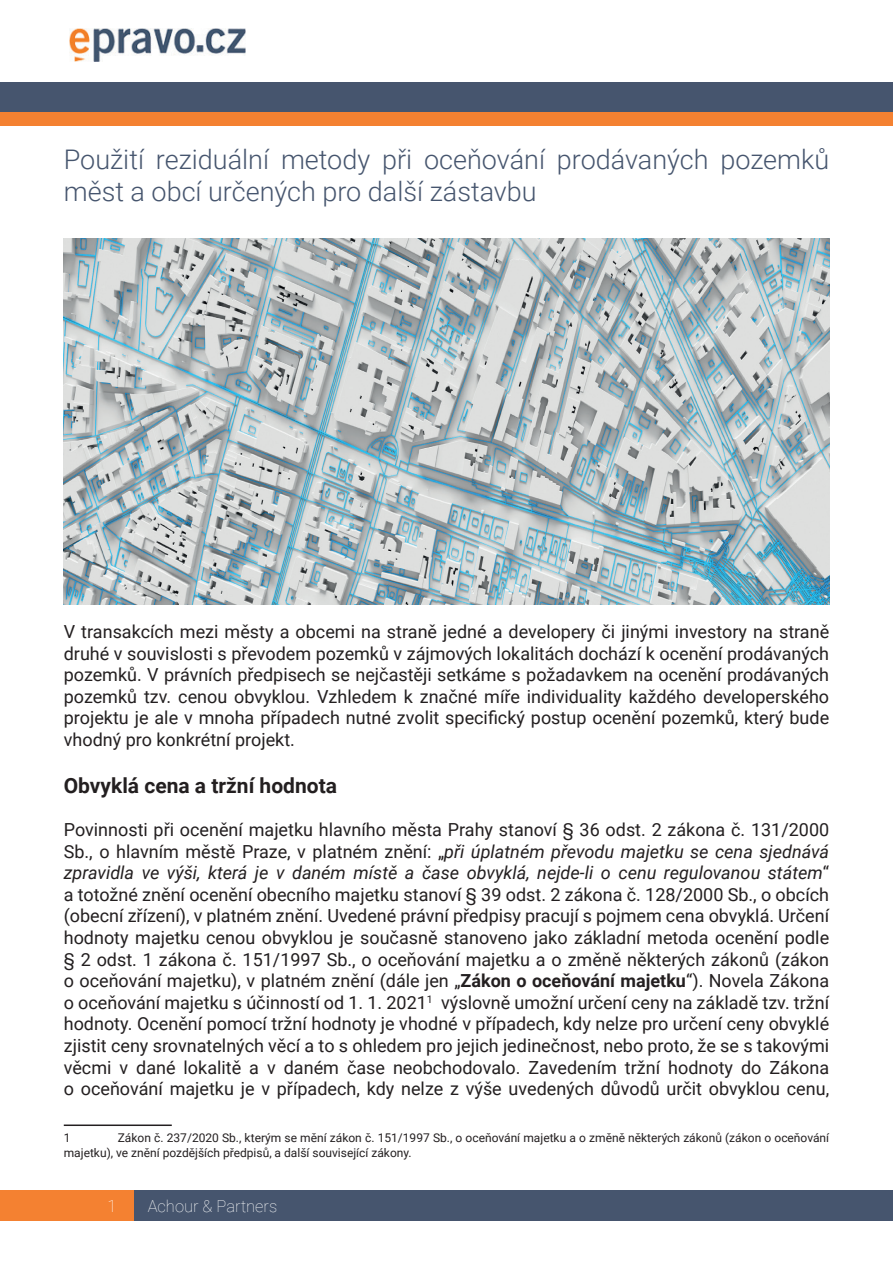
<style>
.page{position:relative;width:893px;height:1263px;background:#fff}
.page>*{position:absolute;margin:0;border:0;box-sizing:border-box;transform-origin:0 0}
.t1{font:300 27px/32.4px "Roboto";color:#46556e}
.t2{font:700 21px "Roboto";color:#231f20}
.t3{font:18px/21.6px "Roboto";color:#231f20;text-align:justify}
.t4{font:100 16.5px "Roboto";color:#fff}
.t5{font:12px/14.4px "Roboto";color:#231f20}
.s1{font-style:italic}
.s2{font-weight:700}
</style>
<div class="page">
<div style="left:0;top:1191px;width:135px;height:30px;background:#f48131"></div>
<div style="left:135px;top:1191px;width:758px;height:30px;background:#46556e"></div>
<div style="left:0;top:82px;width:893px;height:30px;background:#46556e"></div>
<div style="left:0;top:113px;width:893px;height:13px;background:#f48131"></div>
<hr style="left:64px;top:1124px;width:108px;height:2px;background:#231f20">
<img style="left:64px;top:238px;width:765px;height:366px">
<img style="left:69px;top:28px;width:176px;height:33px">
<h1 class="t1" style="left:64px;top:142px;width:767px">Použití reziduální metody při oceňování prodávaných pozemků měst a obcí určených pro další zástavbu</h1>
<p class="t3" style="left:64px;top:620px;width:767px">V transakcích mezi městy a obcemi na straně jedné a developery či jinými investory na straně druhé v souvislosti s převodem pozemků v zájmových lokalitách dochází k ocenění prodávaných pozemků. V právních předpisech se nejčastěji setkáme s požadavkem na ocenění prodávaných pozemků tzv. cenou obvyklou. Vzhledem k značné míře individuality každého developerského projektu je ale v mnoha případech nutné zvolit specifický postup ocenění pozemků, který bude vhodný pro konkrétní projekt.</p>
<p class="t2" style="left:64px;top:770px;width:275px">Obvyklá cena a tržní hodnota</p>
<p class="t3" style="left:64px;top:818px;width:767px">Povinnosti při ocenění majetku hlavního města Prahy stanoví § 36 odst. 2 zákona č. 131/2000<br>Sb., o hlavním městě Praze, v platném znění: „<span class="s1">při úplatném převodu majetku se cena sjednává zpravidla ve výši, která je v daném místě a čase obvyklá, nejde-li o cenu regulovanou státem</span>“ a totožné znění ocenění obecního majetku stanoví § 39 odst. 2 zákona č. 128/2000 Sb., o obcích (obecní zřízení), v platném znění. Uvedené právní předpisy pracují s pojmem cena obvyklá. Určení hodnoty majetku cenou obvyklou je současně stanoveno jako základní metoda ocenění podle § 2 odst. 1 zákona č. 151/1997 Sb., o oceňování majetku a o změně některých zákonů (zákon o oceňování majetku), v platném znění (dále jen „<span class="s2">Zákon o oceňování majetku</span>“). Novela Zákona o oceňování majetku s účinností od 1. 1. 2021<sup>1</sup> výslovně umožní určení ceny na základě tzv. tržní hodnoty. Ocenění pomocí tržní hodnoty je vhodné v případech, kdy nelze pro určení ceny obvyklé zjistit ceny srovnatelných věcí a to s ohledem pro jejich jedinečnost, nebo proto, že se s takovými věcmi v dané lokalitě a v daném čase neobchodovalo. Zavedením tržní hodnoty do Zákona o oceňování majetku je v případech, kdy nelze z výše uvedených důvodů určit obvyklou cenu,</p>
<p class="t5" style="left:64px;top:1130px;width:8px">1</p>
<p class="t5" style="left:64px;top:1130px;width:767px;text-indent:54px">Zákon č. 237/2020 Sb., kterým se mění zákon č. 151/1997 Sb., o oceňování majetku a o změně některých zákonů (zákon o oceňování majetku), ve znění pozdějších předpisů, a další související zákony.</p>
<p class="t4" style="left:107px;top:1194px;width:11px">1</p>
<p class="t4" style="left:148px;top:1194px;width:131px">Achour &amp; Partners</p>
</div>
